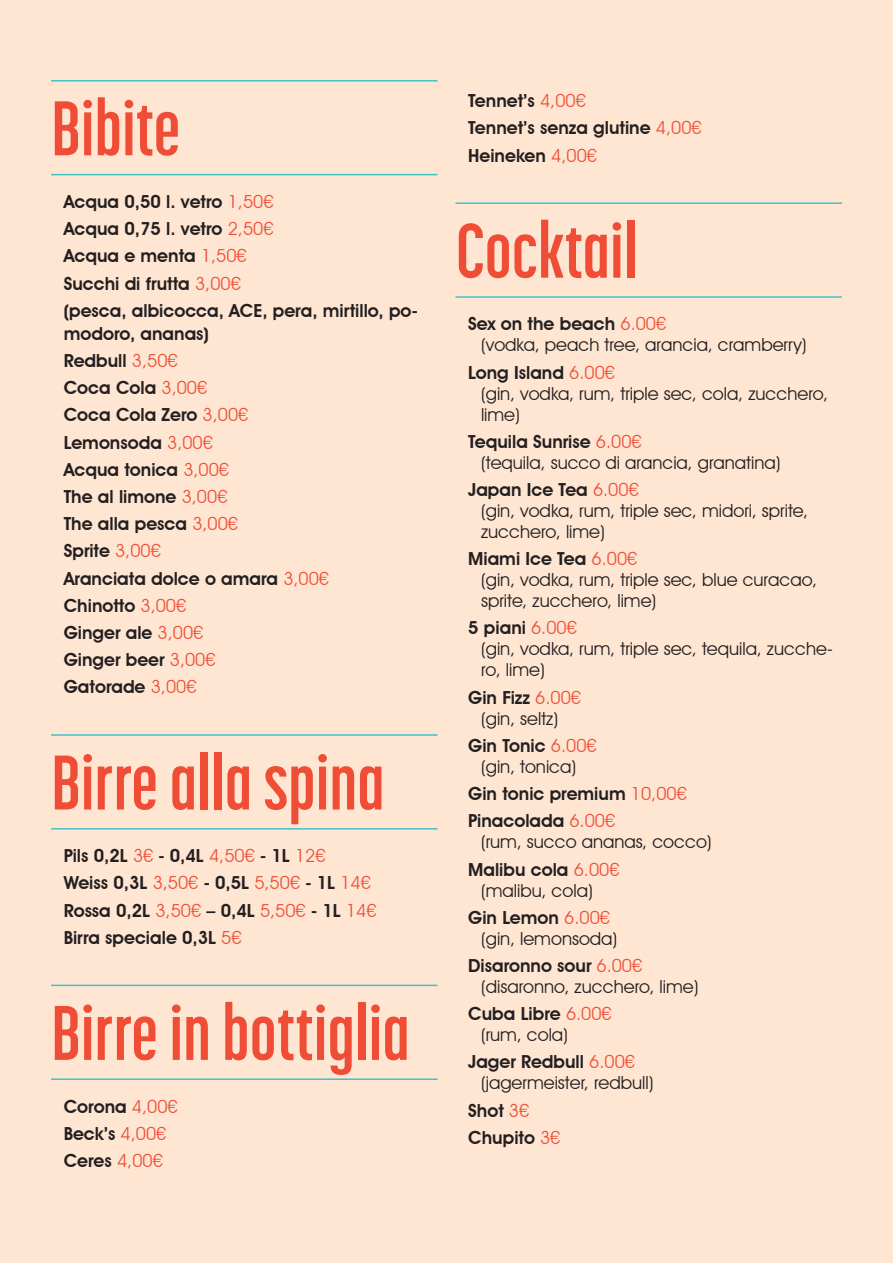
<style>
.page{position:relative;width:893px;height:1263px;background:#fee6d3}
.page>*{position:absolute;margin:0;border:0;box-sizing:border-box;transform-origin:0 0}
.Titolo{font:700 76.5px "Korolev Compressed";color:#ef4d35}
.Testo{font:600 18px/23px "Avant Garde IT Cby BT";color:#231f20}
.Didascalia{font:18px/21px "Avant Garde IT Cby BT";color:#231f20}
.s1{font-weight:400;color:#ef4d35}
</style>
<div class="page">
<hr style="left:51px;top:174px;width:386px;height:1px;background:#41c1c6">
<hr style="left:51px;top:80px;width:386px;height:2px;background:#41c1c6">
<hr style="left:51px;top:828px;width:386px;height:1px;background:#41c1c6">
<hr style="left:51px;top:734px;width:386px;height:2px;background:#41c1c6">
<hr style="left:51px;top:1078px;width:386px;height:2px;background:#41c1c6">
<hr style="left:51px;top:985px;width:386px;height:1px;background:#41c1c6">
<hr style="left:455px;top:296px;width:387px;height:2px;background:#41c1c6">
<hr style="left:455px;top:202px;width:387px;height:2px;background:#41c1c6">
<p class="Titolo" style="left:51px;top:85px;width:131px">Bibite</p>
<p class="Testo" style="left:64px;top:190px;width:211px">Acqua 0,50 l. vetro <span class="s1">1,50€</span></p>
<p class="Testo" style="left:64px;top:217px;width:211px">Acqua 0,75 l. vetro <span class="s1">2,50€</span></p>
<p class="Testo" style="left:64px;top:244px;width:185px">Acqua e menta <span class="s1">1,50€</span></p>
<p class="Testo" style="left:64px;top:272px;width:179px">Succhi di frutta <span class="s1">3,00€</span></p>
<p class="Testo" style="left:64px;top:299px;width:356px">(pesca, albicocca, ACE, pera, mirtillo, po&shy;modoro, ananas)</p>
<p class="Testo" style="left:64px;top:349px;width:115px">Redbull <span class="s1">3,50€</span></p>
<p class="Testo" style="left:64px;top:376px;width:145px">Coca Cola <span class="s1">3,00€</span></p>
<p class="Testo" style="left:64px;top:403px;width:186px">Coca Cola Zero <span class="s1">3,00€</span></p>
<p class="Testo" style="left:64px;top:431px;width:151px">Lemonsoda <span class="s1">3,00€</span></p>
<p class="Testo" style="left:64px;top:458px;width:167px">Acqua tonica <span class="s1">3,00€</span></p>
<p class="Testo" style="left:64px;top:485px;width:165px">The al limone <span class="s1">3,00€</span></p>
<p class="Testo" style="left:64px;top:512px;width:176px">The alla pesca <span class="s1">3,00€</span></p>
<p class="Testo" style="left:64px;top:539px;width:99px">Sprite <span class="s1">3,00€</span></p>
<p class="Testo" style="left:64px;top:567px;width:267px">Aranciata dolce o amara <span class="s1">3,00€</span></p>
<p class="Testo" style="left:64px;top:594px;width:124px">Chinotto <span class="s1">3,00€</span></p>
<p class="Testo" style="left:64px;top:621px;width:141px">Ginger ale <span class="s1">3,00€</span></p>
<p class="Testo" style="left:64px;top:648px;width:153px">Ginger beer <span class="s1">3,00€</span></p>
<p class="Testo" style="left:64px;top:675px;width:134px">Gatorade <span class="s1">3,00€</span></p>
<p class="Titolo" style="left:51px;top:740px;width:335px">Birre alla spina</p>
<p class="Testo" style="left:64px;top:844px;width:263px">Pils 0,2L <span class="s1">3€</span> - 0,4L <span class="s1">4,50€</span> - 1L <span class="s1">12€</span></p>
<p class="Testo" style="left:64px;top:871px;width:309px">Weiss 0,3L <span class="s1">3,50€</span> - 0,5L <span class="s1">5,50€</span> - 1L <span class="s1">14€</span></p>
<p class="Testo" style="left:64px;top:899px;width:314px">Rossa 0,2L <span class="s1">3,50€</span> – 0,4L <span class="s1">5,50€</span> - 1L <span class="s1">14€</span></p>
<p class="Testo" style="left:64px;top:926px;width:179px">Birra speciale 0,3L <span class="s1">5€</span></p>
<p class="Titolo" style="left:51px;top:990px;width:360px">Birre in bottiglia</p>
<p class="Testo" style="left:64px;top:1095px;width:115px">Corona <span class="s1">4,00€</span></p>
<p class="Testo" style="left:64px;top:1122px;width:104px">Beck’s <span class="s1">4,00€</span></p>
<p class="Testo" style="left:64px;top:1149px;width:101px">Ceres <span class="s1">4,00€</span></p>
<p class="Testo" style="left:468px;top:89px;width:119px">Tennet’s <span class="s1">4,00€</span></p>
<p class="Testo" style="left:468px;top:116px;width:235px">Tennet’s senza glutine <span class="s1">4,00€</span></p>
<p class="Testo" style="left:468px;top:144px;width:130px">Heineken <span class="s1">4,00€</span></p>
<p class="Titolo" style="left:455px;top:208px;width:183px">Cocktail</p>
<p class="Testo" style="left:468px;top:312px;width:199px">Sex on the beach <span class="s1">6.00€</span></p>
<p class="Didascalia" style="left:481px;top:334px;width:327px">(vodka, peach tree, arancia, cramberry)</p>
<p class="Testo" style="left:468px;top:361px;width:148px">Long Island <span class="s1">6.00€</span></p>
<p class="Didascalia" style="left:481px;top:383px;width:349px">(gin, vodka, rum, triple sec, cola, zucchero, lime)</p>
<p class="Testo" style="left:468px;top:430px;width:175px">Tequila Sunrise <span class="s1">6.00€</span></p>
<p class="Didascalia" style="left:481px;top:452px;width:301px">(tequila, succo di arancia, granatina)</p>
<p class="Testo" style="left:468px;top:478px;width:172px">Japan Ice Tea <span class="s1">6.00€</span></p>
<p class="Didascalia" style="left:481px;top:500px;width:329px">(gin, vodka, rum, triple sec, midori, sprite, zucchero, lime)</p>
<p class="Testo" style="left:468px;top:547px;width:171px">Miami Ice Tea <span class="s1">6.00€</span></p>
<p class="Didascalia" style="left:481px;top:569px;width:338px">(gin, vodka, rum, triple sec, blue curacao, sprite, zucchero, lime)</p>
<p class="Testo" style="left:468px;top:616px;width:110px">5 piani <span class="s1">6.00€</span></p>
<p class="Didascalia" style="left:481px;top:638px;width:353px">(gin, vodka, rum, triple sec, tequila, zucche&shy;ro, lime)</p>
<p class="Testo" style="left:468px;top:686px;width:114px">Gin Fizz <span class="s1">6.00€</span></p>
<p class="Didascalia" style="left:481px;top:708px;width:79px">(gin, seltz)</p>
<p class="Testo" style="left:468px;top:734px;width:130px">Gin Tonic <span class="s1">6.00€</span></p>
<p class="Didascalia" style="left:481px;top:756px;width:97px">(gin, tonica)</p>
<p class="Testo" style="left:468px;top:782px;width:220px">Gin tonic premium <span class="s1">10,00€</span></p>
<p class="Testo" style="left:468px;top:809px;width:148px">Pinacolada <span class="s1">6.00€</span></p>
<p class="Didascalia" style="left:481px;top:831px;width:232px">(rum, succo ananas, cocco)</p>
<p class="Testo" style="left:468px;top:857px;width:153px">Malibu cola <span class="s1">6.00€</span></p>
<p class="Didascalia" style="left:481px;top:879px;width:113px">(malibu, cola)</p>
<p class="Testo" style="left:468px;top:906px;width:143px">Gin Lemon <span class="s1">6.00€</span></p>
<p class="Didascalia" style="left:481px;top:928px;width:138px">(gin, lemonsoda)</p>
<p class="Testo" style="left:468px;top:954px;width:176px">Disaronno sour <span class="s1">6.00€</span></p>
<p class="Didascalia" style="left:481px;top:976px;width:219px">(disaronno, zucchero, lime)</p>
<p class="Testo" style="left:468px;top:1002px;width:145px">Cuba Libre <span class="s1">6.00€</span></p>
<p class="Didascalia" style="left:481px;top:1024px;width:89px">(rum, cola)</p>
<p class="Testo" style="left:468px;top:1050px;width:168px">Jager Redbull <span class="s1">6.00€</span></p>
<p class="Didascalia" style="left:481px;top:1072px;width:174px">(jagermeister, redbull)</p>
<p class="Testo" style="left:468px;top:1098px;width:63px">Shot <span class="s1">3€</span></p>
<p class="Testo" style="left:468px;top:1126px;width:94px">Chupito <span class="s1">3€</span></p>
</div>
